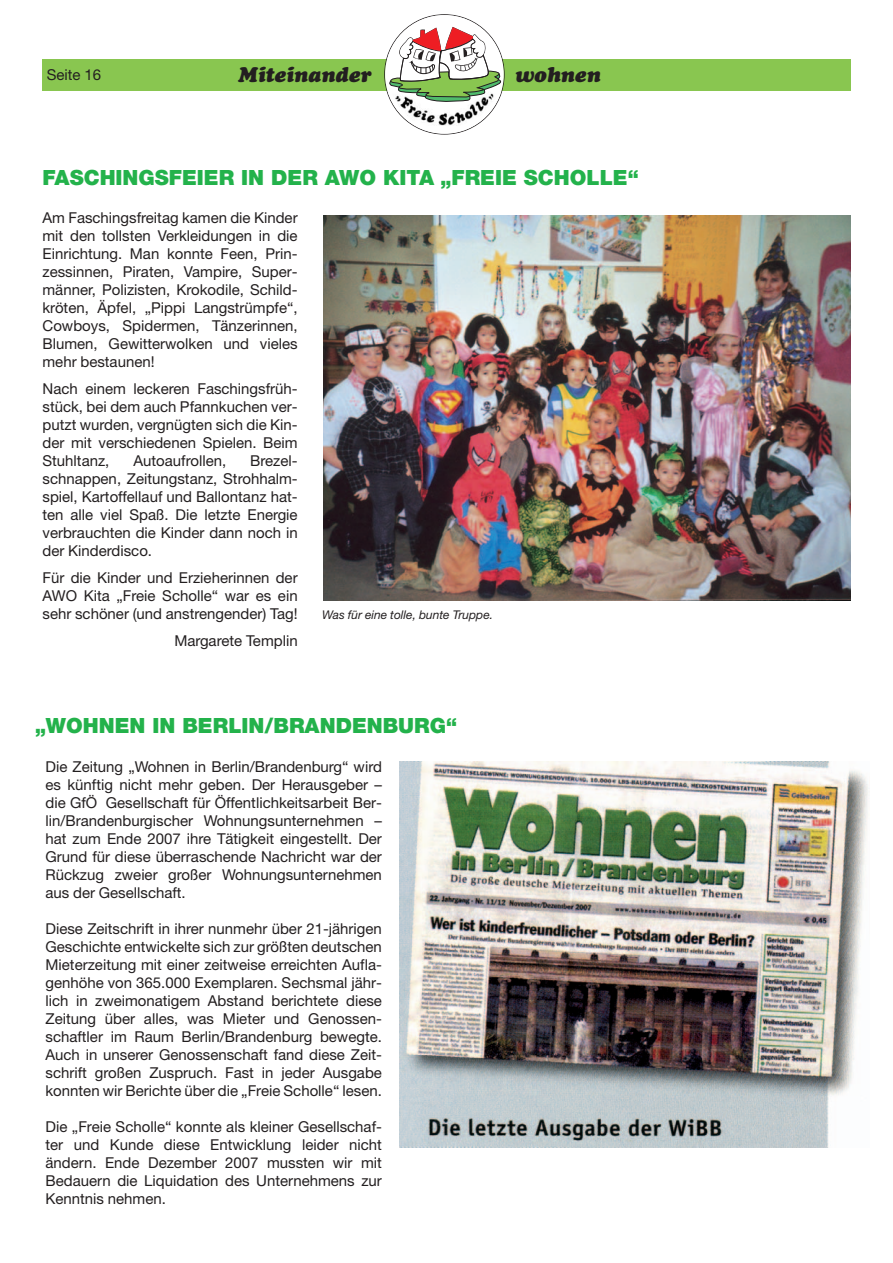
<style>
.page{position:relative;width:893px;height:1263px;background:#fff}
.page>*{position:absolute;margin:0;border:0;box-sizing:border-box;transform-origin:0 0}
.t1{font:900 21px "Helvetica Neue LT Std";color:#23b24b}
.t2{font:italic 900 21px "Cooper";color:#231f20}
.t3{font:15px/18px "Helvetica Neue LT Std";color:#231f20;text-align:justify}
.t4{font:italic 12px "Helvetica Neue";color:#231f20}
</style>
<div class="page">
<div style="left:43px;top:60px;width:807px;height:31px;background:#89c650"></div>
<svg style="left:384px;top:14px;width:121px;height:121px"></svg>
<img style="left:392px;top:91px;width:103px;height:36px">
<img style="left:323px;top:215px;width:527px;height:385px">
<img style="left:400px;top:761px;width:469px;height:386px">
<p class="t3" style="left:47px;top:68px;width:56px">Seite 16</p>
<h1 class="t2" style="left:238px;top:67px;width:135px">Miteinander</h1>
<h1 class="t2" style="left:515px;top:67px;width:87px">wohnen</h1>
<h1 class="t1" style="left:43px;top:165px;width:597px">FASCHINGSFEIER IN DER AWO KITA „FREIE SCHOLLE“</h1>
<p class="t3" style="left:43px;top:211px;width:257px">Am Faschingsfreitag kamen die Kinder mit den tollsten Verkleidungen in die Einrichtung. Man konnte Feen, Prin&shy;zessinnen, Piraten, Vampire, Super&shy;männer, Polizisten, Krokodile, Schild&shy;kröten, Äpfel, „Pippi Langstrümpfe“, Cowboys, Spidermen, Tänzerinnen, Blumen, Gewitterwolken und vieles mehr bestaunen!</p>
<p class="t3" style="left:43px;top:382px;width:257px">Nach einem leckeren Faschingsfrüh&shy;stück, bei dem auch Pfannkuchen ver&shy;putzt wurden, vergnügten sich die Kin&shy;der mit verschiedenen Spielen. Beim Stuhltanz,</p>
<p class="t3" style="left:133px;top:454px;width:94px">Autoaufrollen,</p>
<p class="t3" style="left:43px;top:454px;width:257px;text-indent:208px">Brezel&shy;schnappen, Zeitungstanz, Strohhalm&shy;spiel, Kartoffellauf und Ballontanz hat&shy;ten alle viel Spaß. Die letzte Energie verbrauchten die Kinder dann noch in der Kinderdisco.</p>
<p class="t3" style="left:43px;top:571px;width:257px">Für die Kinder und Erzieherinnen der AWO Kita „Freie Scholle“ war es ein sehr schöner (und anstrengender) Tag!</p>
<p class="t3" style="left:174px;top:634px;width:125px">Margarete Templin</p>
<p class="t4" style="left:322px;top:611px;width:173px">Was für eine tolle, bunte Truppe.</p>
<h1 class="t1" style="left:35px;top:714px;width:423px">„WOHNEN IN BERLIN/BRANDENBURG“</h1>
<p class="t3" style="left:46px;top:759px;width:338px">Die Zeitung „Wohnen in Berlin/Brandenburg“ wird es künftig nicht mehr geben. Der Herausgeber – die GfÖ Gesellschaft für Öffentlichkeitsarbeit Ber&shy;lin/Brandenburgischer Wohnungsunternehmen – hat zum Ende 2007 ihre Tätigkeit eingestellt. Der Grund für diese überraschende Nachricht war der Rückzug zweier großer Wohnungsunternehmen aus der Gesellschaft.</p>
<p class="t3" style="left:46px;top:921px;width:338px">Diese Zeitschrift in ihrer nunmehr über 21-jährigen Geschichte entwickelte sich zur größten deutschen Mieterzeitung mit einer zeitweise erreichten Aufla&shy;genhöhe von 365.000 Exemplaren. Sechsmal jähr&shy;lich in zweimonatigem Abstand berichtete diese Zeitung über alles, was Mieter und Genossen&shy;schaftler im Raum Berlin/Brandenburg bewegte.<br>Auch in unserer Genossenschaft fand diese Zeit&shy;schrift großen Zuspruch. Fast in jeder Ausgabe konnten wir Berichte über die „Freie Scholle“ lesen.</p>
<p class="t3" style="left:46px;top:1119px;width:338px">Die „Freie Scholle“ konnte als kleiner Gesellschaf&shy;ter und Kunde diese Entwicklung leider nicht ändern. Ende Dezember 2007 mussten wir mit Bedauern die Liquidation des Unternehmens zur Kenntnis nehmen.</p>
</div>
